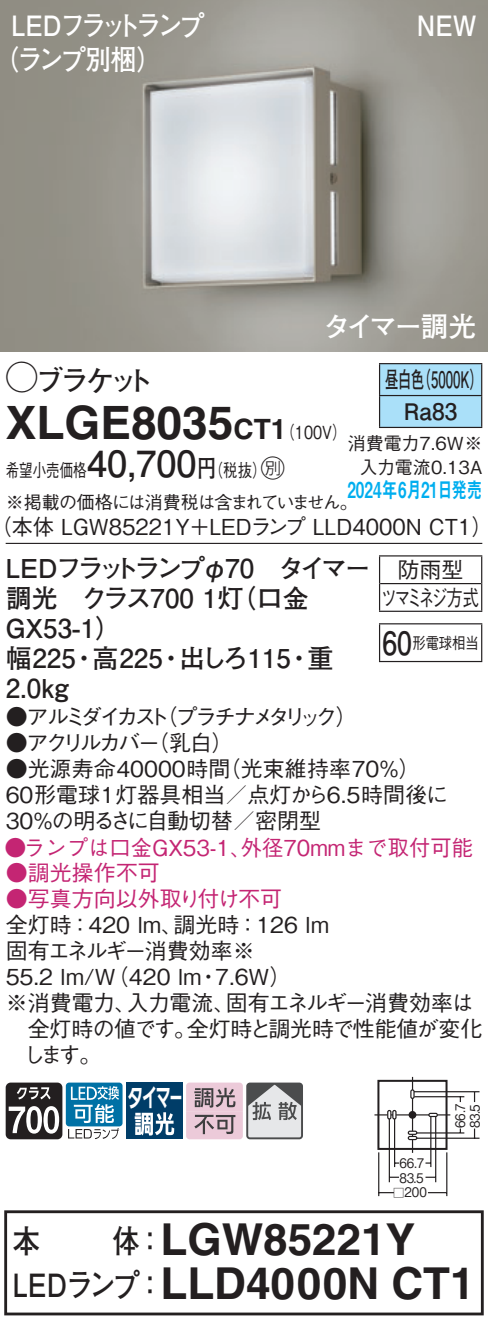
<style>
.page{position:relative;width:488px;height:1326px;background:#fff}
.page>*{position:absolute;margin:0;border:0;box-sizing:border-box;transform-origin:0 0}
.t1{font:700 46px "Helvetica LT Std";color:#231f20}
.t2{font:700 44px/44px "Helvetica LT Std";color:#231f20}
.t3{font:700 32px "Futo Go B101 Pro";color:#231f20;scale:.85 1}
.t4{font:700 28px/34px "Futo Go B101 Pro";letter-spacing:-.11em;color:#fff;scale:.9 1}
.t5{font:700 28px "Futo Go B101 Pro";letter-spacing:-.11em;color:#fff}
.t6{font:700 28px "Futo Go B101 Pro";letter-spacing:-.135em;color:#231f20}
.t7{font:700 26px/30px "Futo Go B101 Pro";color:#231f20}
.t8{font:25.2px "PUD Go Dp B";color:#fff;scale:.62 1}
.t9{font:700 22.8px/32px "Futo Go B101 Pro";color:#231f20;text-align:center;scale:.58 1}
.t10{font:500 22px/26px "Gothic BBB Pro";color:#231f20}
.t11{font:500 22px "Gothic BBB Pro";color:#c42573}
.t12{font:500 22px "Gothic BBB Pro";color:#231f20;scale:.96 1}
.t13{font:500 22px "Gothic BBB Pro";letter-spacing:-.03em;color:#231f20}
.t14{font:500 22px "Gothic BBB Pro";letter-spacing:-.19em;color:#231f20}
.t15{font:22px "Midashi Go Pro MB31";color:#00aeef;scale:.7 1}
.t16{font:500 22px "Gothic BBB Pro";letter-spacing:-.13em;color:#231f20}
.t17{font:500 22px "Gothic BBB Pro";letter-spacing:-.075em;color:#231f20}
.t18{font:500 22px/27.6px "Gothic BBB Pro";letter-spacing:-.105em;color:#231f20;text-align:center}
.t19{font:500 18px/31.6px "Gothic BBB Pro";letter-spacing:-.035em;color:#231f20;scale:.75 1}
.t20{font:500 18px/24px "Gothic BBB Pro";color:#231f20;text-align:right}
.t21{font:500 16px "Gothic BBB Pro";color:#231f20;scale:.83 1}
.t22{font:500 13.2px/14.8px "Gothic BBB Pro";color:#231f20;scale:.9 1}
.s1{font-family:"Ford Classification 1";font-weight:400;font-size:32px}
.s2{font-size:28px}
.s3{font-family:"Gothic BBB Pro";font-weight:500;font-size:18px}
.s4{font-family:"Futo Go B101 Pro";font-weight:700;font-size:36px}
.s5{font-family:"Futo Go B101 Pro";font-weight:700;font-size:24px}
.s6{font-family:"Ford Classification 1";font-weight:400;font-size:24px}
.s7{font-family:"Futo Go B101 Pro";font-weight:700;font-size:32px}
.s8{font-size:11.2px}
.s9{font-family:"Futo Go B101 Pro";font-size:32px}
</style>
<div class="page">
<img style="left:0;top:0;width:488px;height:352px">
<div style="left:380px;top:364px;width:101px;height:62px;background:#aae0f9"></div>
<hr style="left:379px;top:363px;width:103px;height:1px;background:#231f20">
<hr style="left:379px;top:364px;width:1px;height:31px;background:#231f20">
<hr style="left:481px;top:364px;width:1px;height:31px;background:#231f20">
<hr style="left:379px;top:395px;width:103px;height:1px;background:#231f20">
<hr style="left:379px;top:396px;width:1px;height:31px;background:#231f20">
<hr style="left:481px;top:396px;width:1px;height:31px;background:#231f20">
<hr style="left:379px;top:426px;width:103px;height:2px;background:#231f20">
<hr style="left:6px;top:542px;width:476px;height:2px;background:#231f20">
<svg style="left:379px;top:556px;width:1px;height:54px"></svg>
<hr style="left:379px;top:555px;width:103px;height:1px;background:#231f20">
<hr style="left:380px;top:583px;width:101px;height:1px;background:#231f20">
<svg style="left:481px;top:556px;width:1px;height:54px"></svg>
<hr style="left:379px;top:610px;width:103px;height:2px;background:#231f20">
<hr style="left:379px;top:624px;width:1px;height:37px;background:#231f20">
<hr style="left:379px;top:623px;width:103px;height:1px;background:#231f20">
<hr style="left:481px;top:624px;width:1px;height:37px;background:#231f20">
<hr style="left:379px;top:660px;width:103px;height:2px;background:#231f20">
<div style="left:392px;top:1109px;width:4px;height:10px;border:1px solid #231f20;border-radius:2px"></div>
<div style="left:387px;top:1109px;width:4px;height:10px;border:1px solid #231f20;border-radius:2px"></div>
<div style="left:407px;top:1135px;width:10px;height:4px;border:1px solid #231f20;border-radius:2px"></div>
<div style="left:407px;top:1130px;width:10px;height:4px;border:1px solid #231f20;border-radius:2px"></div>
<div style="left:428px;top:1112px;width:10px;height:4px;border:1px solid #231f20;border-radius:2px"></div>
<svg style="left:411px;top:1134px;width:2px;height:18px"></svg>
<hr style="left:411px;top:1098px;width:2px;height:32px;background:#231f20">
<svg style="left:410px;top:1076px;width:4px;height:22px"></svg>
<hr style="left:396px;top:1114px;width:33px;height:1px;background:#231f20">
<svg style="left:408px;top:1110px;width:8px;height:8px"></svg>
<hr style="left:435px;top:1116px;width:1px;height:66px;background:#231f20">
<hr style="left:430px;top:1116px;width:1px;height:50px;background:#231f20">
<hr style="left:388px;top:1118px;width:2px;height:64px;background:#231f20">
<hr style="left:394px;top:1118px;width:1px;height:48px;background:#231f20">
<hr style="left:446px;top:1152px;width:1px;height:43px;background:#231f20">
<hr style="left:378px;top:1152px;width:1px;height:43px;background:#231f20">
<svg style="left:378px;top:1191px;width:16px;height:2px"></svg>
<svg style="left:428px;top:1192px;width:18px;height:1px"></svg>
<hr style="left:414px;top:1090px;width:65px;height:2px;background:#231f20">
<hr style="left:414px;top:1095px;width:50px;height:2px;background:#231f20">
<hr style="left:416px;top:1137px;width:63px;height:1px;background:#231f20">
<hr style="left:416px;top:1132px;width:48px;height:1px;background:#231f20">
<svg style="left:473px;top:1128px;width:2px;height:10px"></svg>
<svg style="left:473px;top:1091px;width:2px;height:10px"></svg>
<svg style="left:374px;top:1114px;width:19px;height:1px"></svg>
<div style="left:377px;top:1079px;width:70px;height:70px;border:2px solid #231f20"></div>
<svg style="left:6px;top:1082px;width:56px;height:57px"></svg>
<div style="left:66px;top:1082px;width:56px;height:44px;background:#0071a5;border-radius:3px"></div>
<svg style="left:71px;top:1086px;width:48px;height:36px"></svg>
<svg style="left:68px;top:1128px;width:51px;height:10px"></svg>
<div style="left:126px;top:1082px;width:57px;height:57px;background:#003d68"></div>
<svg style="left:135px;top:1112px;width:39px;height:23px"></svg>
<svg style="left:186px;top:1082px;width:114px;height:57px;background:#c1b4bb"></svg>
<div style="left:246px;top:1082px;width:57px;height:57px;border:2px solid #4b4c4d;border-radius:3px"></div>
<div style="left:4px;top:1210px;width:479px;height:105px;border:3px solid #231f20"></div>
<p class="t4" style="left:-7px;top:5px;width:237px;text-indent:18px">LEDフラットランプ（ランプ別梱）</p>
<p class="t4" style="left:416px;top:5px;width:68px">NEW</p>
<p class="t5" style="left:322px;top:304px;width:155px">タイマー調光</p>
<p class="t6" style="left:6px;top:358px;width:150px"><span class="s1">A</span>ブラケット</p>
<h1 class="t1" style="left:6px;top:395px;width:342px">XLGE8035<span class="s2">CT1</span><span class="s3">（100V）</span></h1>
<p class="t19" style="left:6px;top:452px;width:471px">希望小売価格<span class="s4">40,700</span><span class="s5">円</span>（税抜）<span class="s6">C<br></span>※掲載の価格には消費税は含まれていません。</p>
<p class="t12" style="left:-9px;top:508px;width:524px">（本体 LGW85221Y＋LEDランプ LLD4000N CT1）</p>
<p class="t9" style="left:385px;top:360px;width:170px">昼白色（5000K）<br>Ra83</p>
<p class="t20" style="left:348px;top:428px;width:136px">消費電力7.6W※入力電流0.13A</p>
<p class="t15" style="left:347px;top:472px;width:194px">2024年6月21日発売</p>
<p class="t7" style="left:6px;top:550px;width:366px">LEDフラットランプφ70 タイマー調光 クラス700 1灯（口金<br>GX53-1）<br>幅225・高225・出しろ115・重<br>2.0kg</p>
<p class="t14" style="left:6px;top:698px;width:353px">●アルミダイカスト（プラチナメタリック）</p>
<p class="t16" style="left:6px;top:724px;width:229px">●アクリルカバー（乳白）</p>
<p class="t10" style="left:6px;top:752px;width:444px">●光源寿命40000時間（光束維持率70％）<br>60形電球1灯器具相当／点灯から6.5時間後に<br>30％の明るさに自動切替／密閉型</p>
<p class="t11" style="left:6px;top:854px;width:155px">●調光操作不可</p>
<p class="t11" style="left:6px;top:880px;width:278px">●写真方向以外取り付け不可</p>
<p class="t10" style="left:6px;top:908px;width:324px">全灯時：420 lm、調光時：126 lm</p>
<p class="t17" style="left:6px;top:933px;width:251px">固有エネルギー消費効率※</p>
<p class="t10" style="left:6px;top:960px;width:287px">55.2 lm/W（420 lm・7.6W）</p>
<p class="t13" style="left:6px;top:984px;width:469px">※消費電力、入力電流、固有エネルギー消費効率は</p>
<p class="t10" style="left:28px;top:1012px;width:456px">全灯時の値です。全灯時と調光時で性能値が変化</p>
<p class="t10" style="left:23px;top:1038px;width:80px">します。</p>
<p class="t18" style="left:381px;top:553px;width:99px">防雨型<br>ツマミネジ方式</p>
<p class="t21" style="left:382px;top:630px;width:118px"><span class="s7">60</span>形電球相当</p>
<p class="t11" style="left:5px;top:829px;width:470px">●ランプは口金GX53-1、外径70mmまで取付可能</p>
<p class="t8" style="left:128px;top:1078px;width:89px">タイマー</p>
<p class="t22" style="left:399px;top:1153px;width:29px">66.7</p>
<p class="t22" style="left:393px;top:1182px;width:39px"><span class="s8">□</span>200</p>
<p class="t22" style="left:399px;top:1168px;width:28px">83.5</p>
<p class="t22" style="left:451px;top:1128px;width:29px;rotate:-90deg">66.7<br>83.5</p>
<h2 class="t2" style="left:13px;top:1216px;width:463px;text-indent:100px"><span class="s9">体：</span>LGW85221Y<br><span class="s9">LEDランプ：</span>LLD4000N CT1</h2>
<h3 class="t3" style="left:13px;top:1215px;width:34px">本</h3>
</div>
